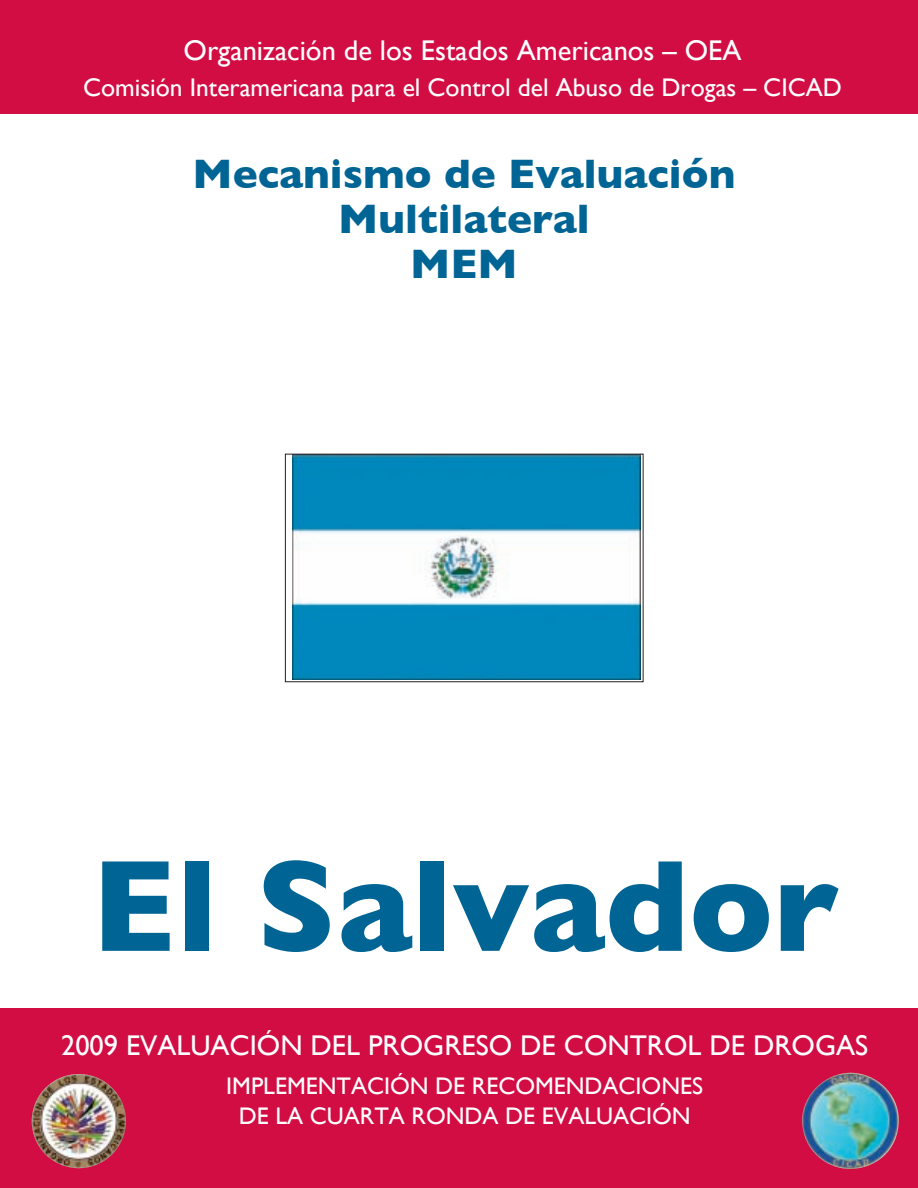
<style>
.page{position:relative;width:918px;height:1188px;background:#fff}
.page>*{position:absolute;margin:0;border:0;box-sizing:border-box;transform-origin:0 0}
.t1{font:700 132px "Gill Sans";color:#006494}
.t2{font:700 42px/45px "Gill Sans";color:#006494;text-align:center}
.t3{font:28.5px "Gill Sans";color:#fff}
.t4{font:25.5px "Gill Sans";color:#fff}
.t5{font:24px/30px "Gill Sans";color:#fff;text-align:center}
</style>
<div class="page">
<div style="left:0;top:0;width:918px;height:114px;background:#d20d44"></div>
<div style="left:0;top:1008px;width:918px;height:180px;background:#d20d44"></div>
<img style="left:802px;top:1073px;width:97px;height:96px">
<img style="left:48px;top:1074px;width:31px;height:12px">
<img style="left:293px;top:456px;width:348px;height:224px">
<div style="left:285px;top:454px;width:359px;height:228px;border:1px solid #231f20"></div>
<p class="t3" style="left:184px;top:34px;width:559px">Organización de los Estados Americanos – OEA</p>
<p class="t4" style="left:83px;top:72px;width:760px">Comisión Interamericana para el Control del Abuso de Drogas – CICAD</p>
<h2 class="t2" style="left:193px;top:151px;width:544px">Mecanismo de Evaluación<br>Multilateral<br>MEM</h2>
<h1 class="t1" style="left:91px;top:829px;width:749px">El Salvador</h1>
<p class="t3" style="left:61px;top:1028px;width:809px">2009 EVALUACIÓN DEL PROGRESO DE CONTROL DE DROGAS</p>
<p class="t5" style="left:226px;top:1070px;width:478px">IMPLEMENTACIÓN DE RECOMENDACIONES<br>DE LA CUARTA RONDA DE EVALUACIÓN</p>
</div>
